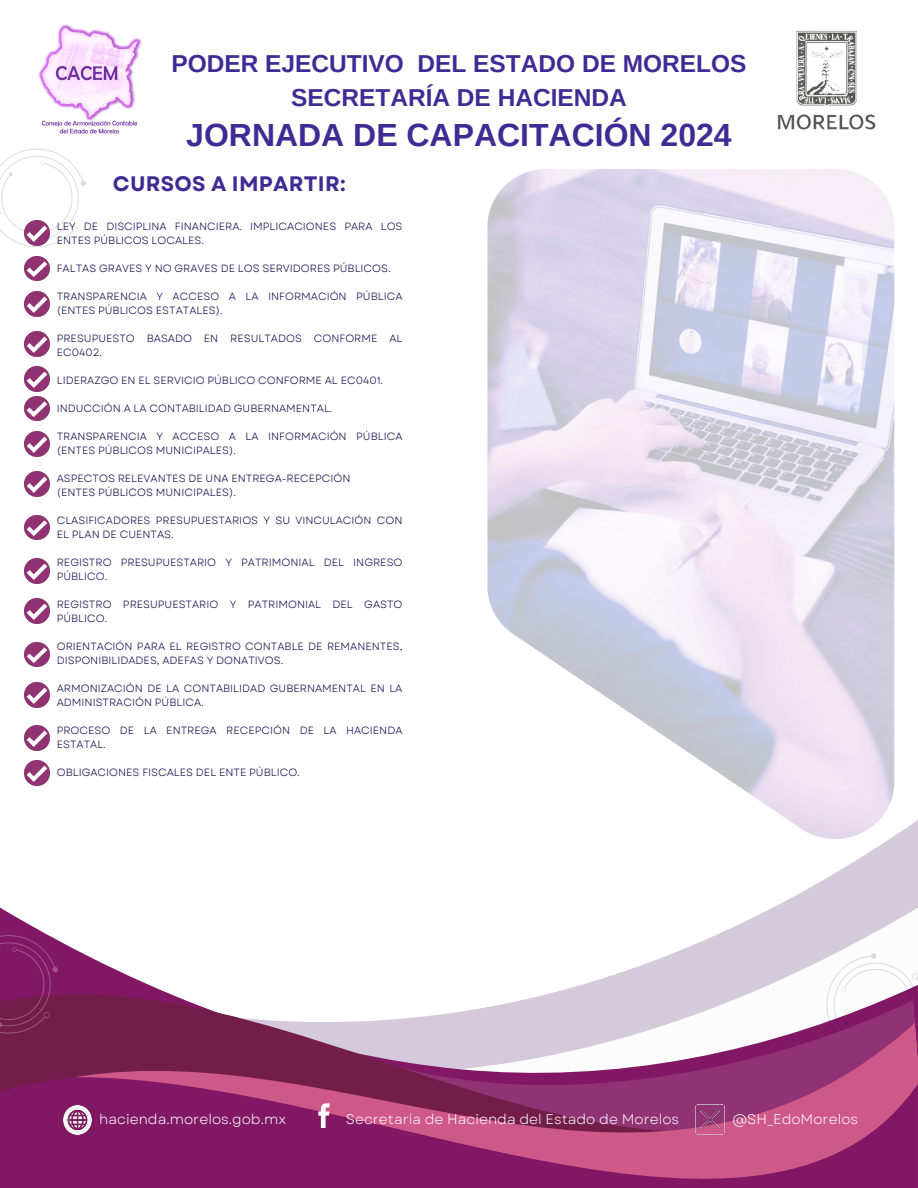
<style>
.page{position:relative;width:918px;height:1188px;background:#fff}
.page>*{position:absolute;margin:0;border:0;box-sizing:border-box;transform-origin:0 0}
.t1{font:700 31.95px "Arimo";color:#402b94}
.t2{font:700 24.45px/33.8px "Arimo";color:#402b94;text-align:center}
.t3{font:700 21px "Garet";letter-spacing:.01em;color:#402b94}
.t4{font:13.95px "Garet";color:#fcfcfc}
.t5{font:13.95px "Garet";color:#fff}
.t6{font:10.5px/14px "Garet";color:#0a0046}
</style>
<div class="page">
<svg style="left:0;top:149px;width:86px;height:98px"></svg>
<img style="left:25px;top:220px;width:25px;height:25px">
<img style="left:38px;top:24px;width:104px;height:110px">
<img style="left:777px;top:30px;width:99px;height:100px">
<img style="left:487px;top:169px;width:407px;height:592px">
<svg style="left:0;top:761px;width:918px;height:427px"></svg>
<svg style="left:74px;top:986px;width:844px;height:202px;background:#aa5c8c"></svg>
<img style="left:64px;top:1106px;width:28px;height:28px">
<svg style="left:318px;top:1103px;width:12px;height:25px"></svg>
<img style="left:695px;top:1105px;width:30px;height:29px">
<img style="left:25px;top:256px;width:25px;height:25px">
<img style="left:25px;top:292px;width:25px;height:24px">
<img style="left:25px;top:331px;width:25px;height:25px">
<img style="left:25px;top:367px;width:25px;height:25px">
<img style="left:25px;top:396px;width:25px;height:25px">
<img style="left:25px;top:432px;width:25px;height:25px">
<svg style="left:0;top:935px;width:58px;height:99px;background:#7f1f5e"></svg>
<img style="left:25px;top:472px;width:25px;height:25px">
<img style="left:25px;top:515px;width:25px;height:25px">
<img style="left:25px;top:559px;width:25px;height:24px">
<img style="left:25px;top:599px;width:25px;height:24px">
<img style="left:25px;top:642px;width:25px;height:25px">
<img style="left:25px;top:682px;width:25px;height:25px">
<img style="left:25px;top:726px;width:25px;height:25px">
<img style="left:25px;top:761px;width:25px;height:24px">
<p class="t2" style="left:171px;top:47px;width:577px">PODER EJECUTIVO DEL ESTADO DE MORELOS<br>SECRETARÍA DE HACIENDA</p>
<p class="t1" style="left:186px;top:117px;width:547px">JORNADA DE CAPACITACIÓN 2024</p>
<p class="t3" style="left:113px;top:169px;width:234px">CURSOS A IMPARTIR:</p>
<p class="t6" style="left:57px;top:219px;width:347px">LEY DE DISCIPLINA FINANCIERA. IMPLICACIONES PARA LOS<br>ENTES PÚBLICOS LOCALES.</p>
<p class="t6" style="left:57px;top:261px;width:335px">FALTAS GRAVES Y NO GRAVES DE LOS SERVIDORES PÚBLICOS.</p>
<p class="t6" style="left:57px;top:289px;width:347px">TRANSPARENCIA Y ACCESO A LA INFORMACIÓN PÚBLICA (ENTES PÚBLICOS ESTATALES).</p>
<p class="t6" style="left:57px;top:331px;width:347px">PRESUPUESTO BASADO EN RESULTADOS CONFORME AL<br>EC0402.</p>
<p class="t6" style="left:57px;top:373px;width:328px">LIDERAZGO EN EL SERVICIO PÚBLICO CONFORME AL EC0401.</p>
<p class="t6" style="left:57px;top:401px;width:277px">INDUCCIÓN A LA CONTABILIDAD GUBERNAMENTAL.</p>
<p class="t6" style="left:57px;top:429px;width:347px">TRANSPARENCIA Y ACCESO A LA INFORMACIÓN PÚBLICA (ENTES PÚBLICOS MUNICIPALES).</p>
<p class="t6" style="left:57px;top:471px;width:295px">ASPECTOS RELEVANTES DE UNA ENTREGA-RECEPCIÓN</p>
<p class="t6" style="left:57px;top:485px;width:181px">(ENTES PÚBLICOS MUNICIPALES).</p>
<p class="t6" style="left:57px;top:513px;width:347px">CLASIFICADORES PRESUPUESTARIOS Y SU VINCULACIÓN CON<br>EL PLAN DE CUENTAS.</p>
<p class="t6" style="left:57px;top:555px;width:347px">REGISTRO PRESUPUESTARIO Y PATRIMONIAL DEL INGRESO<br>PÚBLICO.</p>
<p class="t6" style="left:57px;top:597px;width:347px">REGISTRO PRESUPUESTARIO Y PATRIMONIAL DEL GASTO<br>PÚBLICO.</p>
<p class="t6" style="left:57px;top:639px;width:347px">ORIENTACIÓN PARA EL REGISTRO CONTABLE DE REMANENTES,<br>DISPONIBILIDADES, ADEFAS Y DONATIVOS.</p>
<p class="t6" style="left:57px;top:681px;width:347px">ARMONIZACIÓN DE LA CONTABILIDAD GUBERNAMENTAL EN LA<br>ADMINISTRACIÓN PÚBLICA.</p>
<p class="t6" style="left:57px;top:723px;width:347px">PROCESO DE LA ENTREGA RECEPCIÓN DE LA HACIENDA<br>ESTATAL.</p>
<p class="t6" style="left:57px;top:765px;width:245px">OBLIGACIONES FISCALES DEL ENTE PÚBLICO.</p>
<p class="t4" style="left:99px;top:1109px;width:189px">hacienda.morelos.gob.mx</p>
<p class="t4" style="left:346px;top:1109px;width:335px">Secretaría de Hacienda del Estado de Morelos</p>
<p class="t5" style="left:733px;top:1109px;width:127px">@SH_EdoMorelos</p>
</div>
